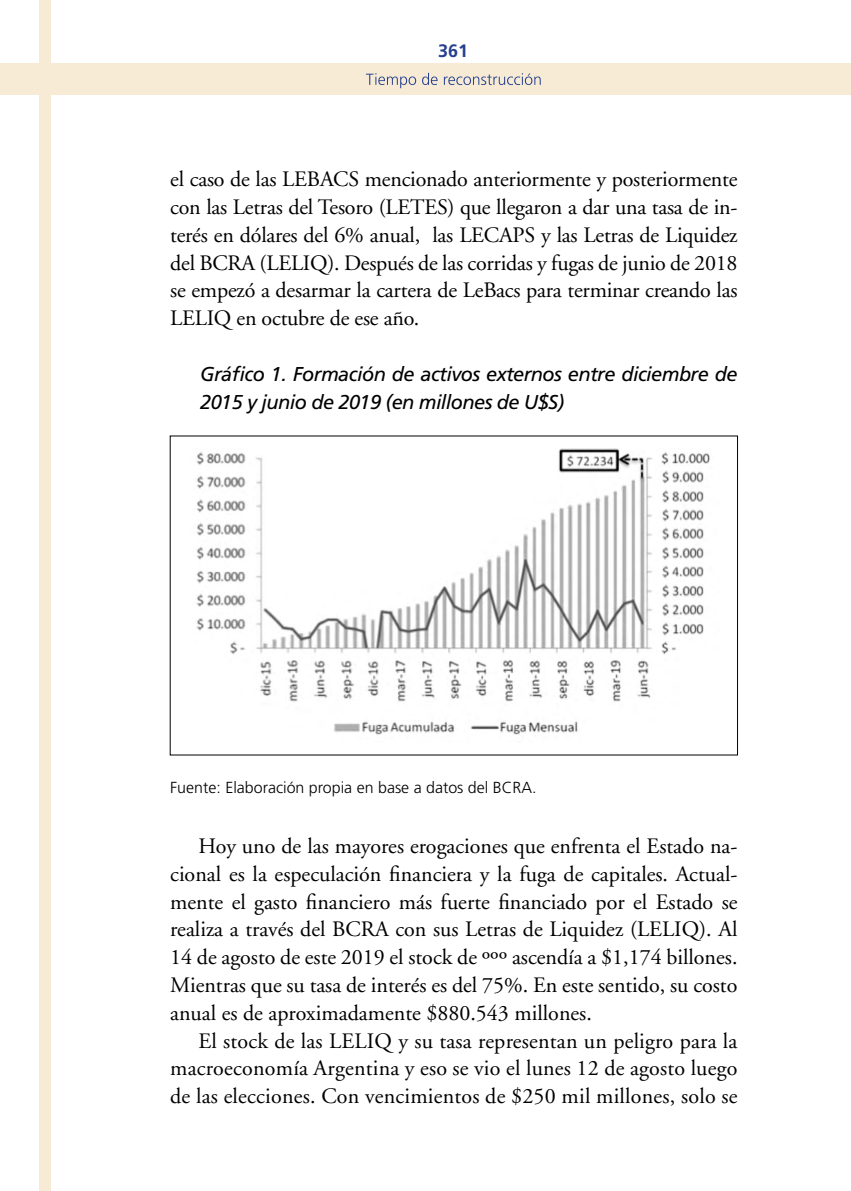
<style>
.page{position:relative;width:851px;height:1191px;background:#fff}
.page>*{position:absolute;margin:0;border:0;box-sizing:border-box;transform-origin:0 0}
.TEXTO_-_Copia{font:22px/27.8px "Adobe Garamond";color:#000;text-align:justify}
.T_tulo_3{font:italic 20px/27.8px "Frutiger";letter-spacing:-.03em;color:#000}
.t1{font:700 18px "Frutiger";color:#25408f}
.Texto_nota_pie{font:300 16px "Frutiger";color:#000}
</style>
<div class="page">
<div style="left:0;top:64px;width:850px;height:31px;background:#f7ebd5"></div>
<div style="left:40px;top:0;width:11px;height:1191px;background:#f7ebd5"></div>
<svg style="left:366px;top:73px;width:174px;height:15px"></svg>
<img style="left:196px;top:449px;width:514px;height:286px">
<p class="t1" style="left:438px;top:40px;width:32px">361</p>
<p class="TEXTO_-_Copia" style="left:170px;top:166px;width:569px">el caso de las LEBACS mencionado anteriormente y posteriormente con las Letras del Tesoro (LETES) que llegaron a dar una tasa de in&shy;terés en dólares del 6% anual, las LECAPS y las Letras de Liquidez del BCRA (LELIQ). Después de las corridas y fugas de junio de 2018 se empezó a desarmar la cartera de LeBacs para terminar creando las LELIQ en octubre de ese año.</p>
<p class="T_tulo_3" style="left:200px;top:360px;width:538px">Gráfico 1. Formación de activos externos entre diciembre de<br>2015 y junio de 2019 (en millones de U$S)</p>
<p class="Texto_nota_pie" style="left:170px;top:778px;width:368px">Fuente: Elaboración propia en base a datos del BCRA.</p>
<p class="TEXTO_-_Copia" style="left:170px;top:832px;width:568px;text-indent:28px">Hoy uno de las mayores erogaciones que enfrenta el Estado na&shy;cional es la especulación financiera y la fuga de capitales. Actual&shy;mente el gasto financiero más fuerte financiado por el Estado se realiza a través del BCRA con sus Letras de Liquidez (LELIQ). Al 14 de agosto de este 2019 el stock de ººº ascendía a $1,174 billones.<br>Mientras que su tasa de interés es del 75%. En este sentido, su costo anual es de aproximadamente $880.543 millones.</p>
<p class="TEXTO_-_Copia" style="left:170px;top:1027px;width:568px;text-indent:28px">El stock de las LELIQ y su tasa representan un peligro para la macroeconomía Argentina y eso se vio el lunes 12 de agosto luego de las elecciones. Con vencimientos de $250 mil millones, solo se</p>
</div>
